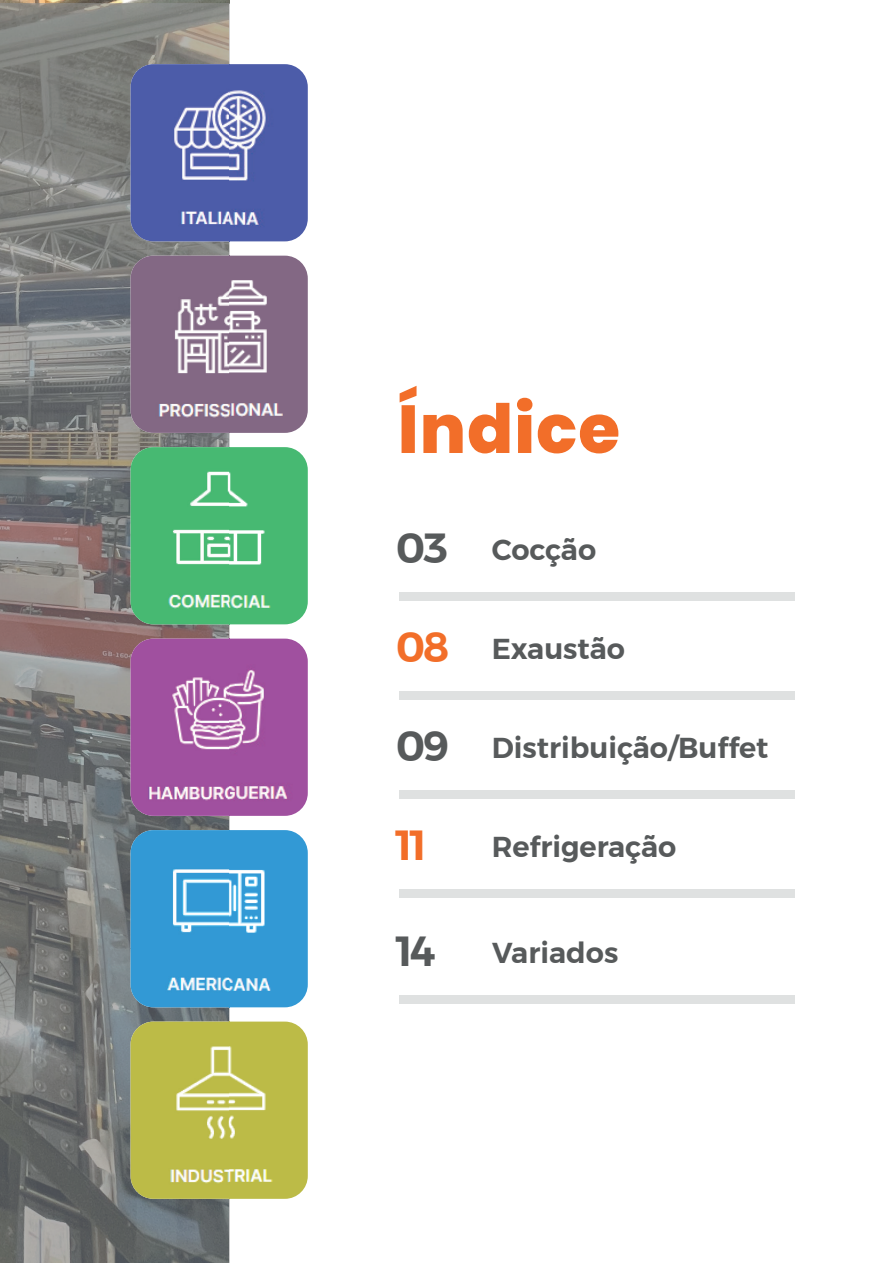
<style>
.page{position:relative;width:893px;height:1263px;background:#fff}
.page>*{position:absolute;margin:0;border:0;box-sizing:border-box;transform-origin:0 0}
.t1{font:800 67.8px "Poppins";letter-spacing:.015em;color:#f26e29}
.t2{font:600 42px "Montserrat";color:#575a5b}
.t3{font:600 42px "Montserrat";color:#f26e29}
.t4{font:600 28.65px "Montserrat";color:#575a5b}
.s1{font-size:42px}
.s2{font-size:42px;color:#f26e29}
</style>
<div class="page">
<img style="left:0;top:0;width:229px;height:3px">
<hr style="left:229px;top:3px;width:1px;height:61px;background:#b5b5b5">
<svg style="left:229px;top:241px;width:1px;height:15px"></svg>
<svg style="left:229px;top:433px;width:1px;height:14px"></svg>
<svg style="left:229px;top:624px;width:1px;height:15px"></svg>
<svg style="left:229px;top:816px;width:1px;height:14px"></svg>
<svg style="left:229px;top:1007px;width:1px;height:14px"></svg>
<hr style="left:229px;top:1199px;width:1px;height:64px;background:#b5b5b5">
<img style="left:0;top:3px;width:137px;height:1260px">
<img style="left:137px;top:3px;width:92px;height:61px">
<img style="left:137px;top:241px;width:92px;height:15px">
<img style="left:137px;top:433px;width:92px;height:14px">
<img style="left:137px;top:624px;width:92px;height:15px">
<img style="left:137px;top:816px;width:92px;height:14px">
<img style="left:137px;top:1007px;width:92px;height:14px">
<img style="left:137px;top:1199px;width:92px;height:64px">
<img style="left:131px;top:64px;width:177px;height:177px">
<img style="left:131px;top:256px;width:177px;height:177px">
<img style="left:131px;top:447px;width:177px;height:177px">
<img style="left:131px;top:639px;width:177px;height:177px">
<img style="left:131px;top:830px;width:177px;height:177px">
<img style="left:131px;top:1021px;width:177px;height:178px">
<div style="left:399px;top:592px;width:395px;height:8px;background:#dfe1e1"></div>
<div style="left:399px;top:691px;width:395px;height:8px;background:#dfe1e1"></div>
<div style="left:399px;top:790px;width:395px;height:8px;background:#dfe1e1"></div>
<div style="left:399px;top:995px;width:396px;height:9px;background:#dfe1e1"></div>
<div style="left:399px;top:889px;width:395px;height:8px;background:#dfe1e1"></div>
<h1 class="t1" style="left:398px;top:390px;width:224px">Índice</h1>
<p class="t4" style="left:396px;top:527px;width:202px"><span class="s1">03</span> Cocção</p>
<p class="t4" style="left:396px;top:626px;width:231px"><span class="s2">08</span> Exaustão</p>
<p class="t4" style="left:396px;top:725px;width:374px"><span class="s1">09</span> Distribuição/Buffet</p>
<h2 class="t3" style="left:396px;top:811px;width:32px">11</h2>
<p class="t4" style="left:492px;top:824px;width:186px">Refrigeração</p>
<h2 class="t2" style="left:396px;top:918px;width:41px">14</h2>
<p class="t4" style="left:492px;top:930px;width:128px">Variados</p>
</div>
